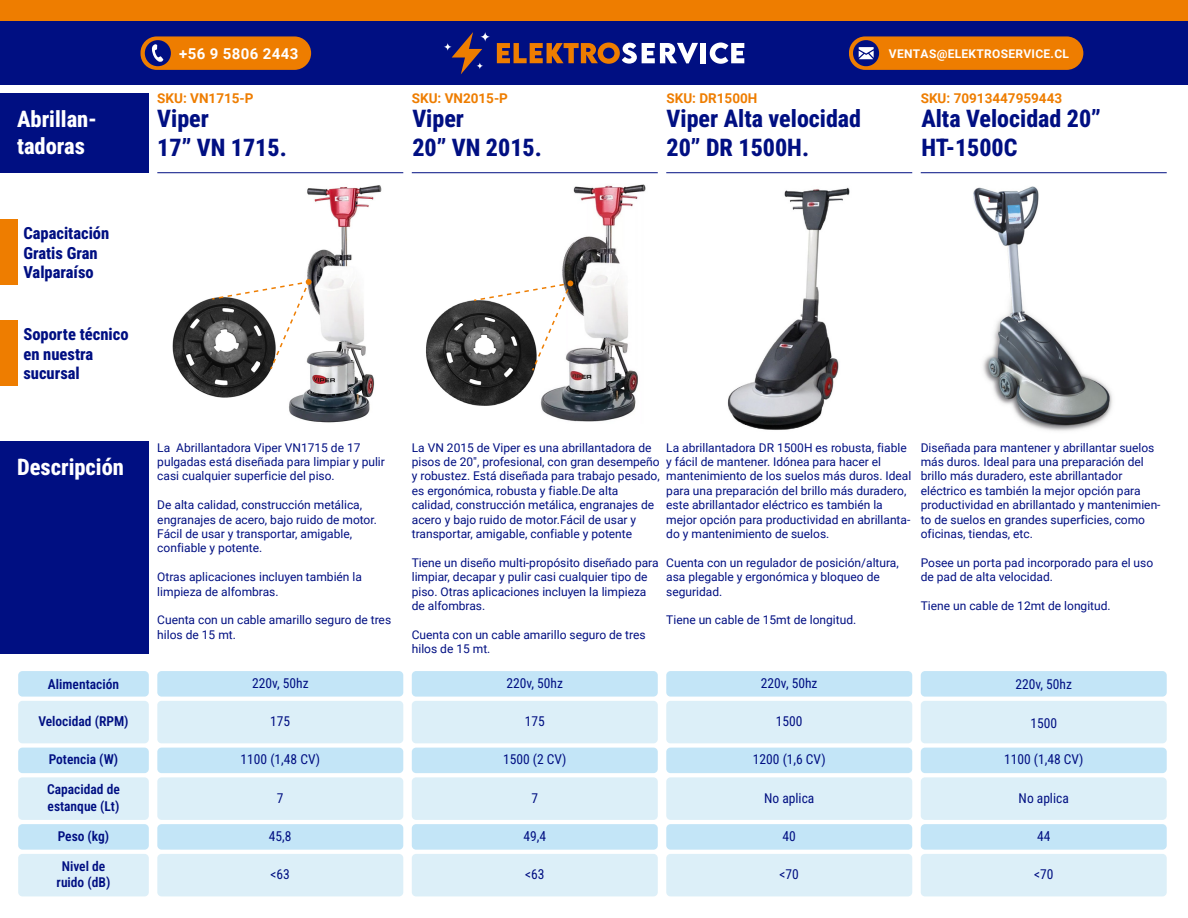
<style>
.page{position:relative;width:1188px;height:918px;background:#fff}
.page>*{position:absolute;margin:0;border:0;box-sizing:border-box;transform-origin:0 0}
.t1{font:800 24px/28.8px "Roboto Condensed";color:#000f82}
.t2{font:800 22.5px/27px "Roboto Condensed";color:#fff}
.t3{font:800 16.5px/19.8px "Roboto Condensed";color:#000f82}
.t4{font:700 15px "Roboto";letter-spacing:.025em;color:#fff}
.t5{font:13.5px "Roboto Condensed";color:#000f82}
.t6{font:600 13.5px/16.2px "Roboto Condensed";color:#000f82}
.t7{font:700 13.5px "Roboto";color:#ee7d00}
.t8{font:12px/14.4px "Roboto";color:#000f82}
.t9{font:700 12px "Roboto";letter-spacing:.025em;color:#fff}
</style>
<div class="page">
<div style="left:157px;top:824px;width:246px;height:26px;background:#c3e5f7;border-radius:4px"></div>
<div style="left:157px;top:854px;width:246px;height:42px;background:#dceff8;border-radius:4px"></div>
<div style="left:18px;top:824px;width:131px;height:26px;background:#c3e5f7;border-radius:4px"></div>
<div style="left:18px;top:854px;width:131px;height:42px;background:#dceff8;border-radius:4px"></div>
<div style="left:157px;top:671px;width:246px;height:26px;background:#c3e5f7;border-radius:4px"></div>
<div style="left:18px;top:671px;width:131px;height:26px;background:#c3e5f7;border-radius:4px"></div>
<div style="left:157px;top:701px;width:246px;height:42px;background:#dceff8;border-radius:4px"></div>
<div style="left:18px;top:701px;width:131px;height:42px;background:#dceff8;border-radius:4px"></div>
<div style="left:157px;top:748px;width:246px;height:25px;background:#c3e5f7;border-radius:4px"></div>
<div style="left:18px;top:748px;width:131px;height:25px;background:#c3e5f7;border-radius:4px"></div>
<div style="left:157px;top:777px;width:246px;height:43px;background:#dceff8;border-radius:4px"></div>
<div style="left:18px;top:777px;width:131px;height:43px;background:#dceff8;border-radius:4px"></div>
<div style="left:412px;top:824px;width:246px;height:26px;background:#c3e5f7;border-radius:4px"></div>
<div style="left:412px;top:854px;width:246px;height:42px;background:#dceff8;border-radius:4px"></div>
<div style="left:666px;top:824px;width:246px;height:26px;background:#c3e5f7;border-radius:4px"></div>
<div style="left:666px;top:854px;width:246px;height:42px;background:#dceff8;border-radius:4px"></div>
<div style="left:412px;top:671px;width:246px;height:26px;background:#c3e5f7;border-radius:4px"></div>
<div style="left:666px;top:671px;width:246px;height:26px;background:#c3e5f7;border-radius:4px"></div>
<div style="left:412px;top:701px;width:246px;height:42px;background:#dceff8;border-radius:4px"></div>
<div style="left:666px;top:701px;width:246px;height:42px;background:#dceff8;border-radius:4px"></div>
<div style="left:412px;top:748px;width:246px;height:25px;background:#c3e5f7;border-radius:4px"></div>
<div style="left:666px;top:748px;width:246px;height:25px;background:#c3e5f7;border-radius:4px"></div>
<div style="left:412px;top:777px;width:246px;height:43px;background:#dceff8;border-radius:4px"></div>
<div style="left:666px;top:777px;width:246px;height:43px;background:#dceff8;border-radius:4px"></div>
<div style="left:921px;top:824px;width:246px;height:26px;background:#c3e5f7;border-radius:4px"></div>
<div style="left:921px;top:854px;width:246px;height:42px;background:#dceff8;border-radius:4px"></div>
<div style="left:921px;top:671px;width:246px;height:26px;background:#c3e5f7;border-radius:4px"></div>
<div style="left:921px;top:701px;width:246px;height:42px;background:#dceff8;border-radius:4px"></div>
<div style="left:921px;top:748px;width:246px;height:25px;background:#c3e5f7;border-radius:4px"></div>
<div style="left:921px;top:777px;width:246px;height:43px;background:#dceff8;border-radius:4px"></div>
<img style="left:727px;top:187px;width:123px;height:243px">
<img style="left:289px;top:185px;width:93px;height:238px">
<img style="left:172px;top:298px;width:98px;height:100px">
<svg style="left:212px;top:279px;width:100px;height:92px"></svg>
<img style="left:540px;top:184px;width:106px;height:238px">
<img style="left:426px;top:300px;width:108px;height:106px">
<svg style="left:474px;top:281px;width:99px;height:91px"></svg>
<img style="left:973px;top:186px;width:140px;height:245px">
<div style="left:0;top:0;width:1188px;height:21px;background:#ee7d00"></div>
<div style="left:0;top:21px;width:1188px;height:64px;background:#000f82"></div>
<div style="left:0;top:441px;width:149px;height:213px;background:#000f82"></div>
<div style="left:0;top:94px;width:149px;height:79px;background:#000f82"></div>
<svg style="left:452px;top:32px;width:30px;height:42px"></svg>
<svg style="left:444px;top:43px;width:8px;height:8px"></svg>
<svg style="left:480px;top:32px;width:10px;height:10px"></svg>
<svg style="left:476px;top:62px;width:7px;height:7px"></svg>
<svg style="left:497px;top:43px;width:201px;height:21px"></svg>
<div style="left:701px;top:43px;width:5px;height:20px;background:#fff"></div>
<svg style="left:710px;top:43px;width:34px;height:21px"></svg>
<div style="left:0;top:219px;width:17px;height:66px;background:#ee7d00"></div>
<div style="left:0;top:320px;width:17px;height:66px;background:#ee7d00"></div>
<hr style="left:921px;top:172px;width:246px;height:1px;background:#000f82">
<hr style="left:666px;top:172px;width:246px;height:1px;background:#000f82">
<hr style="left:412px;top:172px;width:246px;height:1px;background:#000f82">
<hr style="left:157px;top:172px;width:246px;height:1px;background:#000f82">
<div style="left:849px;top:36px;width:234px;height:34px;background:#ee7d00;border-radius:16px"></div>
<svg style="left:853px;top:40px;width:26px;height:26px"></svg>
<div style="left:141px;top:36px;width:170px;height:34px;background:#ee7d00;border-radius:16px"></div>
<div style="left:145px;top:40px;width:26px;height:26px;background:#000f82;border-radius:50%"></div>
<svg style="left:152px;top:44px;width:11px;height:18px"></svg>
<h2 class="t2" style="left:17px;top:105px;width:82px">Abrillan&shy;tadoras</h2>
<h3 class="t3" style="left:23px;top:222px;width:87px">Capacitación<br>Gratis Gran<br>Valparaíso</h3>
<h3 class="t3" style="left:23px;top:323px;width:107px">Soporte técnico en nuestra sucursal</h3>
<h2 class="t2" style="left:17px;top:453px;width:108px">Descripción</h2>
<p class="t6" style="left:48px;top:676px;width:73px">Alimentación</p>
<p class="t6" style="left:38px;top:713px;width:92px">Velocidad (RPM)</p>
<p class="t6" style="left:49px;top:751px;width:71px">Potencia (W)</p>
<p class="t6" style="left:47px;top:781px;width:74px">Capacidad de estanque (Lt)</p>
<p class="t6" style="left:58px;top:827px;width:53px">Peso (kg)</p>
<p class="t6" style="left:57px;top:858px;width:55px;text-align:center">Nivel de ruido (dB)</p>
<p class="t4" style="left:179px;top:43px;width:121px">+56 9 5806 2443</p>
<p class="t9" style="left:889px;top:46px;width:182px">VENTAS@ELEKTROSERVICE.CL</p>
<p class="t7" style="left:157px;top:89px;width:98px">SKU: VN1715-P</p>
<p class="t7" style="left:412px;top:89px;width:98px">SKU: VN2015-P</p>
<p class="t7" style="left:667px;top:89px;width:92px">SKU: DR1500H</p>
<p class="t7" style="left:921px;top:89px;width:143px">SKU: 70913447959443</p>
<h1 class="t1" style="left:157px;top:104px;width:131px">Viper<br>17” VN 1715.</h1>
<h1 class="t1" style="left:667px;top:104px;width:196px">Viper Alta velocidad<br>20” DR 1500H.</h1>
<h1 class="t1" style="left:921px;top:104px;width:181px">Alta Velocidad 20”<br>HT-1500C</h1>
<h1 class="t1" style="left:412px;top:104px;width:131px">Viper<br>20” VN 2015.</h1>
<p class="t8" style="left:157px;top:440px;width:229px">La Abrillantadora Viper VN1715 de 17 pulgadas está diseñada para limpiar y pulir casi cualquier superficie del piso.</p>
<p class="t8" style="left:157px;top:497px;width:221px">De alta calidad, construcción metálica, engranajes de acero, bajo ruido de motor.<br>Fácil de usar y transportar, amigable, confiable y potente.</p>
<p class="t8" style="left:157px;top:569px;width:206px">Otras aplicaciones incluyen también la limpieza de alfombras.</p>
<p class="t8" style="left:157px;top:612px;width:235px">Cuenta con un cable amarillo seguro de tres hilos de 15 mt.</p>
<p class="t5" style="left:252px;top:674px;width:58px">220v, 50hz</p>
<p class="t5" style="left:270px;top:712px;width:22px">175</p>
<p class="t5" style="left:241px;top:750px;width:81px">1100 (1,48 CV)</p>
<p class="t5" style="left:277px;top:788px;width:8px">7</p>
<p class="t5" style="left:269px;top:827px;width:24px">45,8</p>
<p class="t5" style="left:271px;top:865px;width:21px">&lt;63</p>
<p class="t8" style="left:666px;top:440px;width:247px">La abrillantadora DR 1500H es robusta, fiable y fácil de mantener. Idónea para hacer el mantenimiento de los suelos más duros. Ideal para una preparación del brillo más duradero, este abrillantador eléctrico es también la mejor opción para productividad en abrillanta&shy;do y mantenimiento de suelos.</p>
<p class="t8" style="left:666px;top:555px;width:234px">Cuenta con un regulador de posición/altura, asa plegable y ergonómica y bloqueo de seguridad.</p>
<p class="t8" style="left:666px;top:612px;width:191px">Tiene un cable de 15mt de longitud.</p>
<p class="t8" style="left:412px;top:440px;width:249px">La VN 2015 de Viper es una abrillantadora de pisos de 20", profesional, con gran desempeño y robustez. Está diseñada para trabajo pesado, es ergonómica, robusta y fiable.De alta calidad, construcción metálica, engranajes de acero y bajo ruido de motor.Fácil de usar y transportar, amigable, confiable y potente</p>
<p class="t8" style="left:412px;top:555px;width:248px">Tiene un diseño multi-propósito diseñado para limpiar, decapar y pulir casi cualquier tipo de piso. Otras aplicaciones incluyen la limpieza de alfombras.</p>
<p class="t8" style="left:412px;top:627px;width:235px">Cuenta con un cable amarillo seguro de tres hilos de 15 mt.</p>
<p class="t5" style="left:506px;top:674px;width:58px">220v, 50hz</p>
<p class="t5" style="left:761px;top:674px;width:58px">220v, 50hz</p>
<p class="t5" style="left:525px;top:712px;width:22px">175</p>
<p class="t5" style="left:776px;top:712px;width:28px">1500</p>
<p class="t5" style="left:503px;top:750px;width:65px">1500 (2 CV)</p>
<p class="t5" style="left:531px;top:788px;width:8px">7</p>
<p class="t5" style="left:753px;top:750px;width:74px">1200 (1,6 CV)</p>
<p class="t5" style="left:764px;top:788px;width:52px">No aplica</p>
<p class="t5" style="left:523px;top:827px;width:24px">49,4</p>
<p class="t5" style="left:525px;top:865px;width:21px">&lt;63</p>
<p class="t5" style="left:783px;top:827px;width:15px">40</p>
<p class="t5" style="left:780px;top:865px;width:21px">&lt;70</p>
<p class="t8" style="left:921px;top:440px;width:241px">Diseñada para mantener y abrillantar suelos más duros. Ideal para una preparación del brillo más duradero, este abrillantador eléctrico es también la mejor opción para productividad en abrillantado y mantenimien&shy;to de suelos en grandes superficies, como oficinas, tiendas, etc.</p>
<p class="t8" style="left:921px;top:555px;width:234px">Posee un porta pad incorporado para el uso de pad de alta velocidad.</p>
<p class="t8" style="left:921px;top:598px;width:191px">Tiene un cable de 12mt de longitud.</p>
<p class="t5" style="left:1015px;top:675px;width:58px">220v, 50hz</p>
<p class="t5" style="left:1030px;top:713px;width:28px">1500</p>
<p class="t5" style="left:1004px;top:750px;width:81px">1100 (1,48 CV)</p>
<p class="t5" style="left:1019px;top:788px;width:52px">No aplica</p>
<p class="t5" style="left:1037px;top:827px;width:15px">44</p>
<p class="t5" style="left:1034px;top:865px;width:21px">&lt;70</p>
</div>
